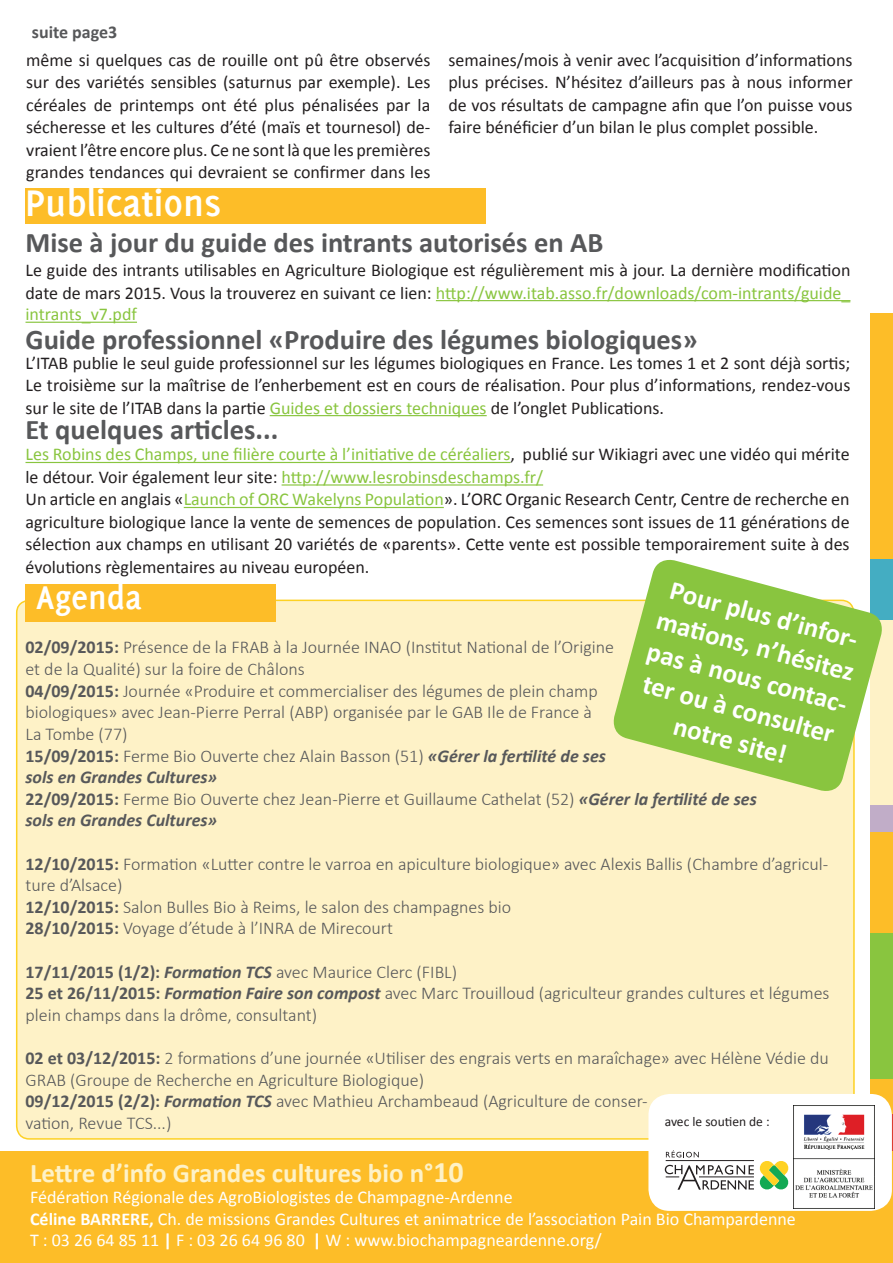
<style>
.page{position:relative;width:893px;height:1263px;background:#fff}
.page>*{position:absolute;margin:0;border:0;box-sizing:border-box;transform-origin:0 0}
.t1{font:700 40.5px "Delicious";color:#fff}
.t2{font:700 36px "Delicious";color:#fff}
.t3{font:700 28.5px "Calibri";color:#57585a}
.t4{font:700 27px "Calibri";color:#fff}
.t5{font:700 27px "Calibri";color:#fef2c7}
.t6{font:18px/22.5px "Calibri";color:#231f20;text-align:justify}
.t7{font:300 18px/21.6px "Calibri";color:#57585a}
.t8{font:18px/21.6px "Calibri";color:#fff}
.t9{font:700 18px "Calibri";color:#57585a}
.t10{font:13.5px "Calibri";color:#231f20}
.s1{color:#89c53f}
.s2{font-weight:700}
.s3{font-weight:700;font-style:italic}
.s4{font-size:30px}
</style>
<div class="page">
<div style="left:870px;top:313px;width:23px;height:811px;background:#fdbd28"></div>
<div style="left:870px;top:559px;width:23px;height:453px;background:#44adc2"></div>
<div style="left:870px;top:621px;width:23px;height:453px;background:#fef2c7"></div>
<div style="left:870px;top:805px;width:23px;height:205px;background:#c1adc8"></div>
<div style="left:870px;top:852px;width:23px;height:226px;background:#89c53f"></div>
<div style="left:870px;top:832px;width:23px;height:100px;background:#fdbd28"></div>
<div style="left:870px;top:1114px;width:23px;height:39px;background:#dd3e30"></div>
<div style="left:0;top:1151px;width:893px;height:112px;background:#fdbd28"></div>
<div style="left:17px;top:600px;width:837px;height:539px;background:#fef2c7;border-radius:13px"></div>
<div style="left:26px;top:584px;width:250px;height:38px;background:#fdbd28"></div>
<div style="left:648px;top:1094px;width:244px;height:117px;background:#fff;border-radius:21px"></div>
<svg style="left:665px;top:1140px;width:129px;height:52px"></svg>
<img style="left:794px;top:1105px;width:81px;height:104px">
<div style="left:26px;top:188px;width:460px;height:36px;background:#fdbd28"></div>
<hr style="left:436px;top:300px;width:414px;height:1px;background:#89c53f">
<hr style="left:26px;top:322px;width:111px;height:1px;background:#89c53f">
<hr style="left:270px;top:415px;width:217px;height:1px;background:#89c53f">
<hr style="left:26px;top:462px;width:484px;height:1px;background:#89c53f">
<hr style="left:282px;top:484px;width:261px;height:2px;background:#89c53f">
<hr style="left:184px;top:507px;width:260px;height:1px;background:#89c53f">
<svg style="left:610px;top:559px;width:276px;height:236px;fill:#89c53f"></svg>
<p class="t9" style="left:32px;top:21px;width:87px">suite page3</p>
<p class="t6" style="left:26px;top:48px;width:406px">même si quelques cas de rouille ont pû être observés sur des variétés sensibles (saturnus par exemple). Les céréales de printemps ont été plus pénalisées par la sécheresse et les cultures d’été (maïs et tournesol) de&shy;vraient l’être encore plus. Ce ne sont là que les premières grandes tendances qui devraient se confirmer dans les</p>
<p class="t6" style="left:448px;top:48px;width:406px">semaines/mois à venir avec l’acquisition d’informations plus précises. N’hésitez d’ailleurs pas à nous informer de vos résultats de campagne afin que l’on puisse vous faire bénéficier d’un bilan le plus complet possible.</p>
<h1 class="t1" style="left:26px;top:180px;width:197px">Publications</h1>
<h3 class="t3" style="left:26px;top:224px;width:579px">Mise à jour du guide des intrants autorisés en AB</h3>
<p class="t6" style="left:26px;top:259px;width:826px;line-height:22px">Le guide des intrants utilisables en Agriculture Biologique est régulièrement mis à jour. La dernière modification date de mars 2015. Vous la trouverez en suivant ce lien: <span class="s1">http://www.itab.asso.fr/downloads/com-intrants/guide_ intrants_v7.pdf</span></p>
<h3 class="t3" style="left:26px;top:321px;width:674px">Guide professionnel «Produire des légumes biologiques»</h3>
<p class="t6" style="left:26px;top:351px;width:826px">L’ITAB publie le seul guide professionnel sur les légumes biologiques en France. Les tomes 1 et 2 sont déjà sortis; Le troisième sur la maîtrise de l’enherbement est en cours de réalisation. Pour plus d’informations, rendez-vous sur le site de l’ITAB dans la partie <span class="s1">Guides et dossiers techniques</span> de l’onglet Publications.</p>
<h3 class="t3" style="left:26px;top:411px;width:254px">Et quelques articles...</h3>
<p class="t6" style="left:26px;top:443px;width:826px;text-align:left"><span class="s1">Les Robins des Champs, une filière courte à l’initiative de céréaliers</span>, publié sur Wikiagri avec une vidéo qui mérite le détour. Voir également leur site: <span class="s1">http://www.lesrobinsdeschamps.fr/<br></span>Un article en anglais «<span class="s1">Launch of ORC Wakelyns Population</span>». L’ORC Organic Research Centr, Centre de recherche en agriculture biologique lance la vente de semences de population. Ces semences sont issues de 11 générations de sélection aux champs en utilisant 20 variétés de «parents». Cette vente est possible temporairement suite à des évolutions règlementaires au niveau européen.</p>
<h3 class="t4" style="left:675px;top:573px;width:214px;rotate:15deg">Pour plus d’infor-</h3>
<h2 class="t2" style="left:36px;top:577px;width:107px">Agenda</h2>
<h3 class="t4" style="left:661px;top:603px;width:205px;rotate:15deg">mati ons, n’hésitez</h3>
<p class="t7" style="left:26px;top:636px;width:733px"><span class="s2">02/09/2015:</span> Présence de la FRAB à la Journée INAO (Institut National de l’Origine<br>et de la Qualité) sur la foire de Châlons<br><span class="s2">04/09/2015:</span> Journée «Produire et commercialiser des légumes de plein champ<br>biologiques» avec Jean-Pierre Perral (ABP) organisée par le GAB Ile de France à<br>La Tombe (77)<br><span class="s2">15/09/2015:</span> Ferme Bio Ouverte chez Alain Basson (51) <span class="s3">«Gérer la fertilité de ses<br>sols en Grandes Cultures»<br></span><span class="s2">22/09/2015:</span> Ferme Bio Ouverte chez Jean-Pierre et Guillaume Cathelat (52) <span class="s3">«Gérer la fertilité de ses sols en Grandes Cultures»</span></p>
<p class="t7" style="left:26px;top:852px;width:804px"><span class="s2">12/10/2015:</span> Formation «Lutter contre le varroa en apiculture biologique» avec Alexis Ballis (Chambre d’agricul&shy;ture d’Alsace)<br><span class="s2">12/10/2015:</span> Salon Bulles Bio à Reims, le salon des champagnes bio<br><span class="s2">28/10/2015:</span> Voyage d’étude à l’INRA de Mirecourt</p>
<p class="t7" style="left:26px;top:960px;width:805px"><span class="s2">17/11/2015 (1/2):</span> <span class="s3">Formation TCS</span> avec Maurice Clerc (FIBL)<br><span class="s2">25 et 26/11/2015:</span> <span class="s3">Formation Faire son compost</span> avec Marc Trouilloud (agriculteur grandes cultures et légumes plein champs dans la drôme, consultant)</p>
<p class="t7" style="left:26px;top:1047px;width:805px"><span class="s2">02 et 03/12/2015:</span> 2 formations d’une journée «Utiliser des engrais verts en maraîchage» avec Hélène Védie du GRAB (Groupe de Recherche en Agriculture Biologique)<br><span class="s2">09/12/2015 (2/2):</span> <span class="s3">Formation TCS</span> avec Mathieu Archambeaud (Agriculture de conser-<br>vation, Revue TCS...)</p>
<h3 class="t4" style="left:652px;top:634px;width:227px;rotate:15deg">pas à nous contac-</h3>
<h3 class="t4" style="left:648px;top:666px;width:199px;rotate:15deg">ter ou à consulter</h3>
<h3 class="t4" style="left:679px;top:708px;width:118px;rotate:15deg">notre site!</h3>
<p class="t10" style="left:665px;top:1113px;width:106px">avec le soutien de :</p>
<h3 class="t5" style="left:30px;top:1155px;width:435px">Lettre d’info Grandes cultures bio n°<span class="s4">10</span></h3>
<p class="t8" style="left:30px;top:1186px;width:767px">Fédération Régionale des AgroBiologistes de Champagne-Ardenne<br><span class="s2">Céline BARRERE,</span> Ch. de missions Grandes Cultures et animatrice de l’association Pain Bio Champardenne<br>T : 03 26 64 85 11 <span class="s2">|</span> F : 03 26 64 96 80 <span class="s2">|</span> W : www.biochampagneardenne.org/</p>
</div>
